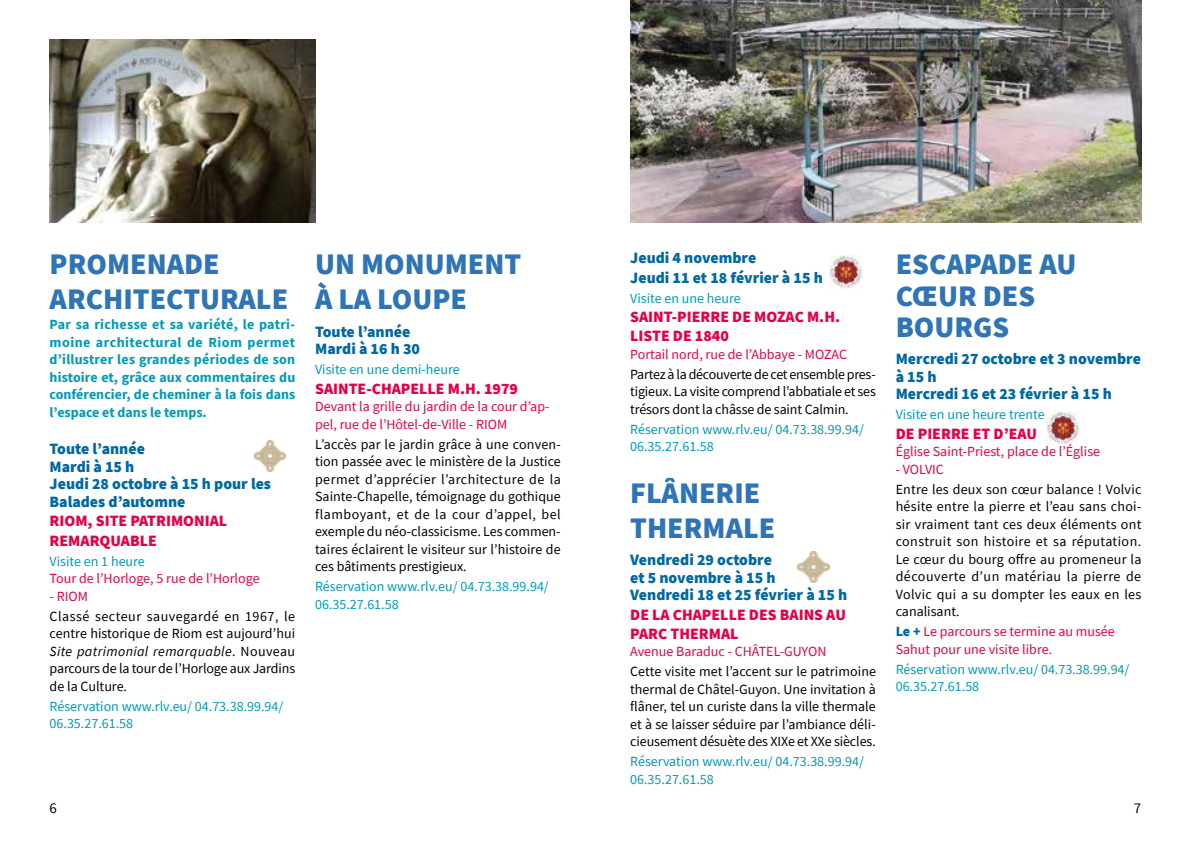
<style>
.page{position:relative;width:1191px;height:844px;background:#fff}
.page>*{position:absolute;margin:0;border:0;box-sizing:border-box;transform-origin:0 0}
.t1{font:900 29.75px/35px "Source Sans Pro";color:#2f74b5}
.t2{font:900 15.75px/17.5px "Source Sans Pro";color:#0069a0}
.t3{font:900 15.75px/19.2px "Source Sans Pro";color:#e50046}
.t4{font:14.88px "Source Sans Pro";color:#000}
.t5{font:14px/17.5px "Source Sans Pro";letter-spacing:-.005em;color:#000;text-align:justify}
.t6{font:14px/17.5px "Source Sans Pro";color:#009ab5}
.t7{font:14px/17.5px "Source Sans Pro";color:#e50046}
.t8{font:700 14px/17.5px "Source Sans Pro";color:#009ab5;text-align:justify}
.t9{font:900 8.75px "Source Sans Pro";color:#fff}
.s1{font-style:italic}
.s2{font-weight:900;color:#0069a0}
</style>
<div class="page">
<img style="left:254px;top:440px;width:32px;height:32px">
<img style="left:829px;top:256px;width:33px;height:33px">
<img style="left:797px;top:551px;width:32px;height:31px">
<img style="left:1046px;top:412px;width:33px;height:33px">
<img style="left:50px;top:40px;width:265px;height:183px">
<img style="left:630px;top:0;width:511px;height:223px">
<p class="t9" style="left:150px;top:207px;width:6px">1</p>
<h1 class="t1" style="left:50px;top:246px;width:240px">PROMENADE<br>ARCHITECTURALE</h1>
<p class="t8" style="left:50px;top:315px;width:247px">Par sa richesse et sa variété, le patri&shy;moine architectural de Riom permet d’illustrer les grandes périodes de son histoire et, grâce aux commentaires du conférencier, de cheminer à la fois dans l’espace et dans le temps.</p>
<p class="t2" style="left:50px;top:440px;width:223px">Toute l’année<br>Mardi à 15 h<br>Jeudi 28 octobre à 15 h pour les<br>Balades d’automne</p>
<p class="t3" style="left:50px;top:511px;width:179px">RIOM, SITE PATRIMONIAL<br>REMARQUABLE</p>
<p class="t6" style="left:50px;top:552px;width:97px">Visite en 1 heure</p>
<p class="t7" style="left:50px;top:569px;width:211px">Tour de l’Horloge, 5 rue de l’Horloge</p>
<p class="t7" style="left:50px;top:587px;width:40px">- RIOM</p>
<p class="t5" style="left:50px;top:607px;width:247px">Classé secteur sauvegardé en 1967, le centre historique de Riom est aujourd’hui <span class="s1">Site patrimonial remarquable</span>. Nouveau parcours de la tour de l’Horloge aux Jardins de la Culture.</p>
<p class="t6" style="left:50px;top:697px;width:235px">Réservation www.rlv.eu/ 04.73.38.99.94/<br>06.35.27.61.58</p>
<h1 class="t1" style="left:315px;top:246px;width:207px">UN MONUMENT<br>À LA LOUPE</h1>
<p class="t2" style="left:315px;top:322px;width:106px">Toute l’année<br>Mardi à 16 h 30</p>
<p class="t6" style="left:315px;top:361px;width:146px">Visite en une demi-heure</p>
<p class="t3" style="left:315px;top:378px;width:204px">SAINTE-CHAPELLE M.H. 1979</p>
<p class="t7" style="left:315px;top:397px;width:236px">Devant la grille du jardin de la cour d’ap&shy;pel, rue de l’Hôtel-de-Ville - RIOM</p>
<p class="t5" style="left:315px;top:435px;width:247px">L’accès par le jardin grâce à une conven&shy;tion passée avec le ministère de la Justice permet d’apprécier l’architecture de la Sainte-Chapelle, témoignage du gothique flamboyant, et de la cour d’appel, bel exemple du néo-classicisme. Les commen&shy;taires éclairent le visiteur sur l’histoire de ces bâtiments prestigieux.</p>
<p class="t6" style="left:315px;top:577px;width:235px">Réservation www.rlv.eu/ 04.73.38.99.94/<br>06.35.27.61.58</p>
<p class="t2" style="left:630px;top:248px;width:194px;line-height:19.2px">Jeudi 4 novembre<br>Jeudi 11 et 18 février à 15 h</p>
<p class="t6" style="left:630px;top:289px;width:112px">Visite en une heure</p>
<p class="t3" style="left:630px;top:307px;width:211px">SAINT-PIERRE DE MOZAC M.H.<br>LISTE DE 1840</p>
<p class="t7" style="left:630px;top:345px;width:218px">Portail nord, rue de l’Abbaye - MOZAC</p>
<p class="t5" style="left:630px;top:365px;width:247px">Partez à la découverte de cet ensemble pres&shy;tigieux. La visite comprend l’abbatiale et ses trésors dont la châsse de saint Calmin.</p>
<p class="t6" style="left:630px;top:420px;width:235px">Réservation www.rlv.eu/ 04.73.38.99.94/<br>06.35.27.61.58</p>
<h1 class="t1" style="left:630px;top:475px;width:147px">FLÂNERIE<br>THERMALE</h1>
<p class="t2" style="left:630px;top:551px;width:218px">Vendredi 29 octobre<br>et 5 novembre à 15 h<br>Vendredi 18 et 25 février à 15 h</p>
<p class="t3" style="left:630px;top:604px;width:217px">DE LA CHAPELLE DES BAINS AU<br>PARC THERMAL</p>
<p class="t7" style="left:630px;top:642px;width:198px">Avenue Baraduc - CHÂTEL-GUYON</p>
<p class="t5" style="left:630px;top:662px;width:247px">Cette visite met l’accent sur le patrimoine thermal de Châtel-Guyon. Une invitation à flâner, tel un curiste dans la ville thermale et à se laisser séduire par l’ambiance déli&shy;cieusement désuète des XIXe et XXe siècles.</p>
<p class="t6" style="left:630px;top:752px;width:235px">Réservation www.rlv.eu/ 04.73.38.99.94/<br>06.35.27.61.58</p>
<h1 class="t1" style="left:895px;top:248px;width:182px;line-height:31.5px">ESCAPADE AU<br>CŒUR DES<br>BOURGS</h1>
<p class="t2" style="left:895px;top:350px;width:247px">Mercredi 27 octobre et 3 novembre à 15 h<br>Mercredi 16 et 23 février à 15 h</p>
<p class="t6" style="left:895px;top:406px;width:150px">Visite en une heure trente</p>
<p class="t3" style="left:895px;top:423px;width:143px">DE PIERRE ET D’EAU</p>
<p class="t7" style="left:895px;top:442px;width:206px">Église Saint-Priest, place de l’Église</p>
<p class="t7" style="left:895px;top:460px;width:50px">- VOLVIC</p>
<p class="t5" style="left:895px;top:480px;width:247px">Entre les deux son cœur balance ! Volvic hésite entre la pierre et l’eau sans choi&shy;sir vraiment tant ces deux éléments ont construit son histoire et sa réputation.<br>Le cœur du bourg offre au promeneur la découverte d’un matériau la pierre de Volvic qui a su dompter les eaux en les canalisant.</p>
<p class="t7" style="left:895px;top:622px;width:221px"><span class="s2">Le +</span> Le parcours se termine au musée<br>Sahut pour une visite libre.</p>
<p class="t6" style="left:895px;top:660px;width:235px">Réservation www.rlv.eu/ 04.73.38.99.94/<br>06.35.27.61.58</p>
<p class="t4" style="left:50px;top:797px;width:9px">6</p>
<p class="t4" style="left:1134px;top:797px;width:9px">7</p>
</div>
